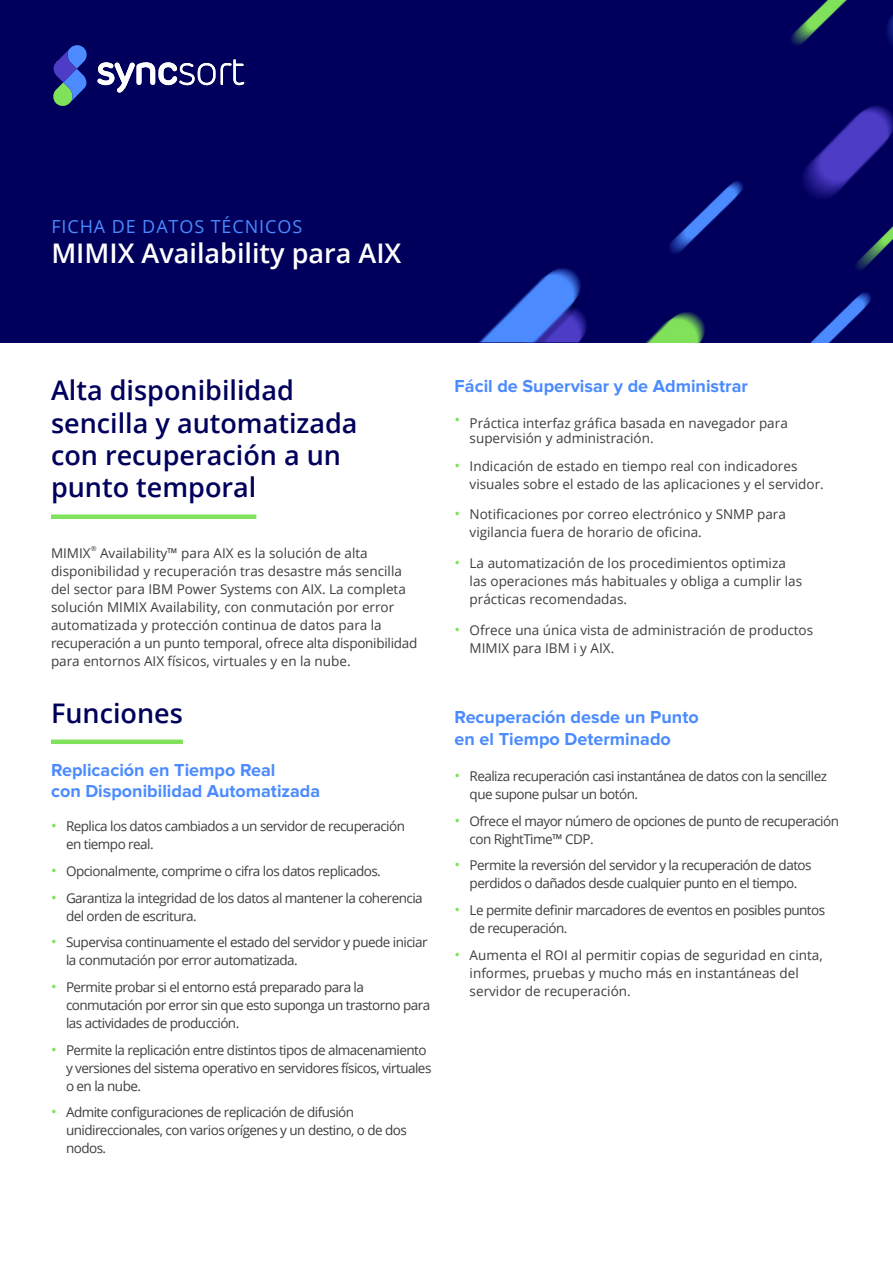
<style>
.page{position:relative;width:893px;height:1263px;background:#fff}
.page>*{position:absolute;margin:0;border:0;box-sizing:border-box;transform-origin:0 0}
.Heading_1{font:600 27px/32.4px "Open Sans";color:#00005c}
.t1{font:600 27px "Open Sans";color:#fff}
.Text_Heading{font:700 18px/21px "Proxima Nova";color:#4b8bff}
.Label_Heading_1{font:18px "Open Sans";letter-spacing:.05em;color:#4b8bff}
.Body{font:13.5px/18px "Open Sans";letter-spacing:-.04em;color:#3e3e3f}
.Body-2{font:13.5px/18px "Open Sans";color:#3e3e3f}
.Subheading_1{font:13.5px/18px "Open Sans";color:#3e3e3f}
.Subheading_1-2{font:7.05px "Open Sans";color:#3e3e3f}
.s1{font-size:15px;color:#7fe25a}
</style>
<div class="page">
<div style="left:0;top:0;width:893px;height:343px;background:#00005c"></div>
<svg style="left:97px;top:59px;width:147px;height:34px"></svg>
<svg style="left:53px;top:45px;width:34px;height:61px"></svg>
<div style="left:51px;top:739px;width:132px;height:5px;background:#7fe25a"></div>
<div style="left:51px;top:514px;width:205px;height:5px;background:#7fe25a"></div>
<img style="left:669px;top:222px;width:42px;height:32px">
<img style="left:791px;top:0;width:55px;height:45px">
<img style="left:811px;top:338px;width:10px;height:4px">
<img style="left:821px;top:243px;width:68px;height:99px">
<img style="left:691px;top:181px;width:52px;height:41px">
<img style="left:846px;top:0;width:47px;height:44px">
<img style="left:479px;top:268px;width:88px;height:74px">
<img style="left:567px;top:268px;width:138px;height:74px">
<img style="left:803px;top:105px;width:90px;height:138px">
<p class="Label_Heading_1" style="left:51px;top:214px;width:252px">FICHA DE DATOS TÉCNICOS</p>
<p class="t1" style="left:51px;top:235px;width:352px">MIMIX Availability para AIX</p>
<p class="Heading_1" style="left:51px;top:374px;width:308px">Alta disponibilidad sencilla y automatizada con recuperación a un punto temporal</p>
<p class="Subheading_1" style="left:51px;top:544px;width:41px">MIMIX</p>
<p class="Subheading_1-2" style="left:91px;top:543px;width:7px">®</p>
<p class="Subheading_1" style="left:51px;top:544px;width:368px;text-indent:49px">Availability™ para AIX es la solución de alta disponibilidad y recuperación tras desastre más sencilla del sector para IBM Power Systems con AIX. La completa solución MIMIX Availability, con conmutación por error automatizada y protección continua de datos para la recuperación a un punto temporal, ofrece alta disponibilidad para entornos AIX físicos, virtuales y en la nube.</p>
<p class="Heading_1" style="left:51px;top:696px;width:133px">Funciones</p>
<p class="Text_Heading" style="left:51px;top:760px;width:271px">Replicación en Tiempo Real<br>con Disponibilidad Automatizada</p>
<p class="Body" style="left:66px;top:817px;width:341px;text-indent:-15px"><span class="s1">•</span> Replica los datos cambiados a un servidor de recuperación en tiempo real.</p>
<p class="Body" style="left:51px;top:862px;width:331px"><span class="s1">•</span> Opcionalmente, comprime o cifra los datos replicados.</p>
<p class="Body" style="left:66px;top:888px;width:358px;text-indent:-15px"><span class="s1">•</span> Garantiza la integridad de los datos al mantener la coherencia del orden de escritura.</p>
<p class="Body" style="left:66px;top:933px;width:363px;text-indent:-15px"><span class="s1">•</span> Supervisa continuamente el estado del servidor y puede iniciar la conmutación por error automatizada.</p>
<p class="Body" style="left:66px;top:978px;width:366px;text-indent:-15px"><span class="s1">•</span> Permite probar si el entorno está preparado para la conmutación por error sin que esto suponga un trastorno para las actividades de producción.</p>
<p class="Body" style="left:66px;top:1040px;width:367px;text-indent:-15px"><span class="s1">•</span> Permite la replicación entre distintos tipos de almacenamiento y versiones del sistema operativo en servidores físicos, virtuales o en la nube.</p>
<p class="Body" style="left:66px;top:1103px;width:342px;text-indent:-15px"><span class="s1">•</span> Admite configuraciones de replicación de difusión unidireccionales, con varios orígenes y un destino, o de dos nodos.</p>
<p class="Text_Heading" style="left:455px;top:376px;width:295px">Fácil de Supervisar y de Administrar</p>
<p class="Body-2" style="left:470px;top:415px;width:320px;line-height:15px;text-indent:-15px"><sup>•</sup> Práctica interfaz gráfica basada en navegador para supervisión y administración.</p>
<p class="Body-2" style="left:470px;top:456px;width:356px;text-indent:-15px"><span class="s1">•</span> Indicación de estado en tiempo real con indicadores visuales sobre el estado de las aplicaciones y el servidor.</p>
<p class="Body-2" style="left:470px;top:505px;width:318px;text-indent:-15px"><span class="s1">•</span> Notificaciones por correo electrónico y SNMP para vigilancia fuera de horario de oficina.</p>
<p class="Body-2" style="left:470px;top:554px;width:334px;text-indent:-15px"><span class="s1">•</span> La automatización de los procedimientos optimiza las operaciones más habituales y obliga a cumplir las prácticas recomendadas.</p>
<p class="Body-2" style="left:470px;top:621px;width:345px;text-indent:-15px"><span class="s1">•</span> Ofrece una única vista de administración de productos<br>MIMIX para IBM i y AIX.</p>
<p class="Text_Heading" style="left:455px;top:706px;width:246px;line-height:22.5px">Recuperación desde un Punto en el Tiempo Determinado</p>
<p class="Body" style="left:470px;top:767px;width:359px;text-indent:-15px"><span class="s1">•</span> Realiza recuperación casi instantánea de datos con la sencillez que supone pulsar un botón.</p>
<p class="Body" style="left:470px;top:811px;width:371px;text-indent:-15px"><span class="s1">•</span> Ofrece el mayor número de opciones de punto de recuperación con RightTime™ CDP.</p>
<p class="Body" style="left:455px;top:856px;width:358px;text-align:center"><span class="s1">•</span> Permite la reversión del servidor y la recuperación de datos perdidos o dañados desde cualquier punto en el tiempo.</p>
<p class="Body" style="left:470px;top:901px;width:357px;text-indent:-15px"><span class="s1">•</span> Le permite definir marcadores de eventos en posibles puntos de recuperación.</p>
<p class="Body-2" style="left:470px;top:945px;width:354px;text-indent:-15px"><span class="s1">•</span> Aumenta el ROI al permitir copias de seguridad en cinta, informes, pruebas y mucho más en instantáneas del servidor de recuperación.</p>
</div>
